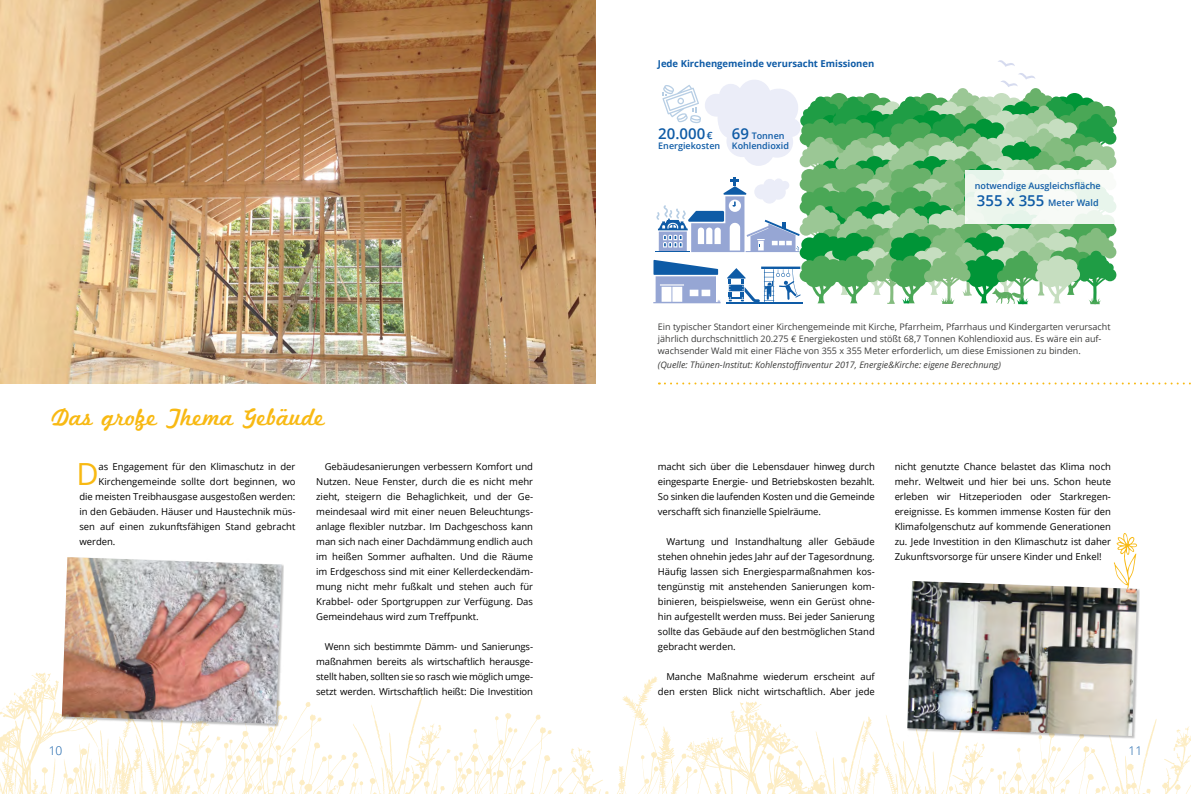
<style>
.page{position:relative;width:1191px;height:794px;background:#fff}
.page>*{position:absolute;margin:0;border:0;box-sizing:border-box;transform-origin:0 0}
.t1{font:30.5px "Open Sans";color:#f8b913}
.t2{font:25px "Marketing Script";color:#f8b913}
.t3{font:600 15px "Open Sans";color:#0e5ba6}
.t4{font:300 12px "Open Sans";color:#0e5ba6}
.t5{font:9.5px/15px "Open Sans";color:#000;text-align:justify}
.t6{font:700 9.5px "Open Sans";color:#0e5ba6}
.t7{font:9px/12px "Open Sans";color:#3c3c3b}
.t8{font:italic 9px "Open Sans";color:#3c3c3b}
.t9{font:600 9px/10.8px "Open Sans";color:#0e5ba6}
.s1{font-size:10px}
.s2{font-size:15px}
</style>
<div class="page">
<svg style="left:0;top:672px;width:1191px;height:122px"></svg>
<svg style="left:1113px;top:533px;width:24px;height:48px"></svg>
<svg style="left:659px;top:382px;width:532px;height:2px"></svg>
<svg style="left:653px;top:60px;width:464px;height:244px"></svg>
<img style="left:0;top:0;width:595px;height:383px">
<div style="left:907px;top:581px;width:232px;height:158px;background:#000;opacity:.25"></div>
<img style="left:907px;top:581px;width:230px;height:155px">
<div style="left:62px;top:557px;width:222px;height:169px;background:#000;opacity:.25"></div>
<img style="left:62px;top:557px;width:219px;height:167px">
<p class="t6" style="left:658px;top:57px;width:218px">Jede Kirchengemeinde verursacht Emissionen</p>
<h3 class="t3" style="left:658px;top:123px;width:56px">20.000 <span class="s1">€</span></h3>
<p class="t9" style="left:658px;top:141px;width:63px">Energiekosten</p>
<p class="t9" style="left:732px;top:130px;width:59px"><span class="s2">69</span> Tonnen<br>Kohlendioxid</p>
<p class="t9" style="left:974px;top:177px;width:127px;line-height:17px">notwendige Ausgleichsfläche<br><span class="s2">355 x 355</span> Meter Wald</p>
<h2 class="t2" style="left:51px;top:401px;width:275px">Das große Thema Gebäude</h2>
<h1 class="t1" style="left:76px;top:452px;width:24px">D</h1>
<p class="t5" style="left:99px;top:458px;width:198px">as Engagement für den Klimaschutz in der</p>
<p class="t5" style="left:99px;top:473px;width:198px">Kirchengemeinde sollte dort beginnen, wo</p>
<p class="t5" style="left:79px;top:488px;width:218px">die meisten Treibhausgase ausgestoßen werden:</p>
<p class="t5" style="left:79px;top:503px;width:218px">in den Gebäuden. Häuser und Haustechnik müs-</p>
<p class="t5" style="left:79px;top:518px;width:218px">sen auf einen zukunftsfähigen Stand gebracht</p>
<p class="t5" style="left:79px;top:533px;width:38px">werden.</p>
<p class="t5" style="left:316px;top:458px;width:218px;text-indent:9px">Gebäudesanierungen verbessern Komfort und Nutzen. Neue Fenster, durch die es nicht mehr zieht, steigern die Behaglichkeit, und der Ge&shy;meindesaal wird mit einer neuen Beleuchtungs&shy;anlage flexibler nutzbar. Im Dachgeschoss kann man sich nach einer Dachdämmung endlich auch im heißen Sommer aufhalten. Und die Räume im Erdgeschoss sind mit einer Kellerdeckendäm&shy;mung nicht mehr fußkalt und stehen auch für Krabbel- oder Sportgruppen zur Verfügung. Das Gemeindehaus wird zum Treffpunkt.</p>
<p class="t5" style="left:316px;top:638px;width:218px;text-indent:9px">Wenn sich bestimmte Dämm- und Sanierungs&shy;maßnahmen bereits als wirtschaftlich herausge&shy;stellt haben, sollten sie so rasch wie möglich umge&shy;setzt werden. Wirtschaftlich heißt: Die Investition</p>
<p class="t7" style="left:658px;top:320px;width:454px">Ein typischer Standort einer Kirchengemeinde mit Kirche, Pfarrheim, Pfarrhaus und Kindergarten verursacht jährlich durchschnittlich 20.275 € Energiekosten und stößt 68,7 Tonnen Kohlendioxid aus. Es wäre ein auf&shy;wachsender Wald mit einer Fläche von 355 x 355 Meter erforderlich, um diese Emissionen zu binden.</p>
<p class="t8" style="left:658px;top:359px;width:345px">(Quelle: Thünen-Institut: Kohlenstoffinventur 2017, Energie&amp;Kirche: eigene Berechnung)</p>
<p class="t5" style="left:658px;top:458px;width:218px">macht sich über die Lebensdauer hinweg durch eingesparte Energie- und Betriebskosten bezahlt.<br>So sinken die laufenden Kosten und die Gemeinde verschafft sich finanzielle Spielräume.</p>
<p class="t5" style="left:658px;top:533px;width:218px;text-indent:9px">Wartung und Instandhaltung aller Gebäude stehen ohnehin jedes Jahr auf der Tagesordnung.<br>Häufig lassen sich Energiesparmaßnahmen kos&shy;tengünstig mit anstehenden Sanierungen kom&shy;binieren, beispielsweise, wenn ein Gerüst ohne&shy;hin aufgestellt werden muss. Bei jeder Sanierung sollte das Gebäude auf den bestmöglichen Stand gebracht werden.</p>
<p class="t5" style="left:658px;top:668px;width:218px;text-align:right">Manche Maßnahme wiederum erscheint auf den ersten Blick nicht wirtschaftlich. Aber jede</p>
<p class="t5" style="left:894px;top:458px;width:218px">nicht genutzte Chance belastet das Klima noch mehr. Weltweit und hier bei uns. Schon heute erleben wir Hitzeperioden oder Starkregen&shy;ereignisse. Es kommen immense Kosten für den Klimafolgenschutz auf kommende Generationen zu. Jede Investition in den Klimaschutz ist daher Zukunftsvorsorge für unsere Kinder und Enkel!</p>
<p class="t4" style="left:49px;top:742px;width:15px">10</p>
<p class="t4" style="left:1128px;top:742px;width:15px">11</p>
</div>
